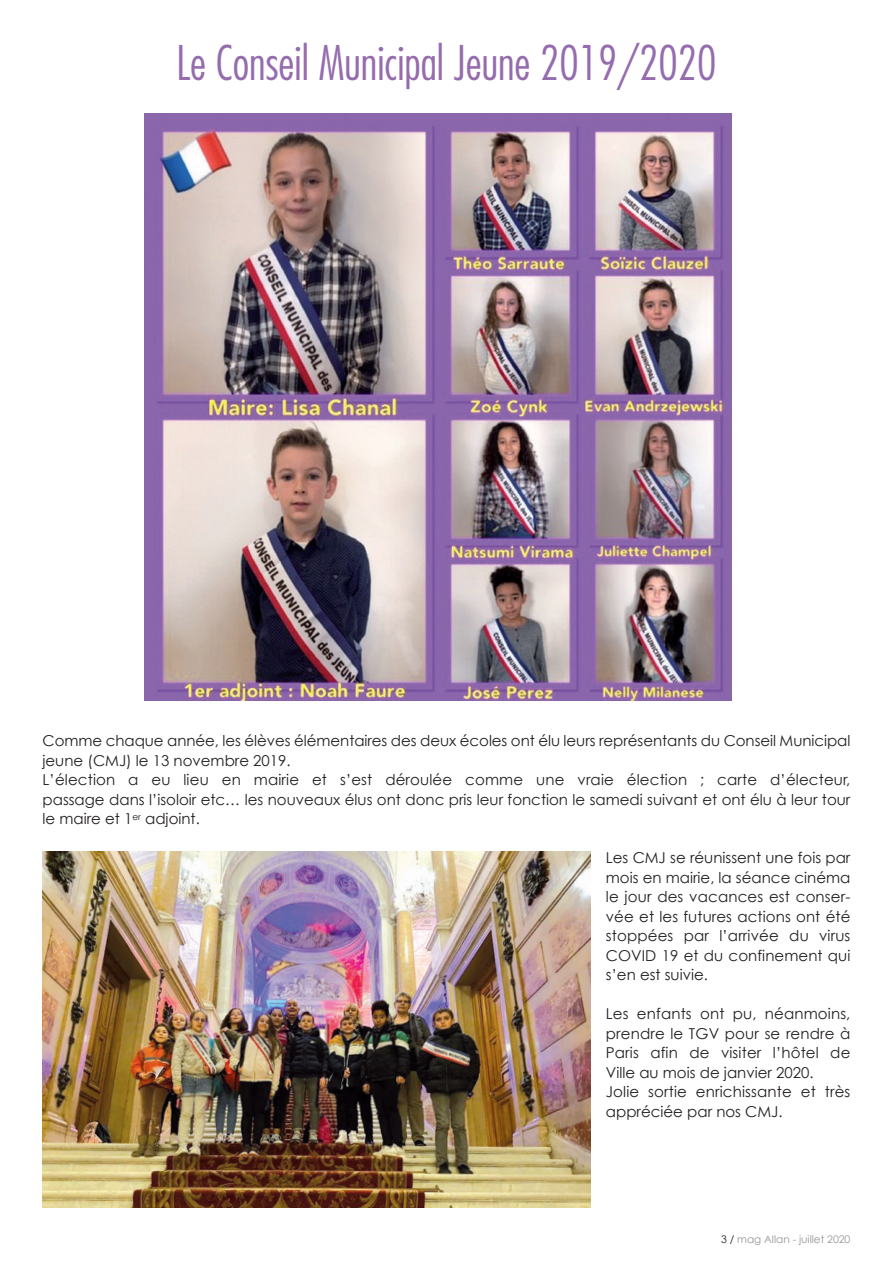
<style>
.page{position:relative;width:893px;height:1263px;background:#fff}
.page>*{position:absolute;margin:0;border:0;box-sizing:border-box;transform-origin:0 0}
.t1{font:300 condensed 46.5px "Futura";color:#956cae}
.t2{font:15px/19.5px "Century Gothic";color:#231f20}
.t3{font:10.5px "Century Gothic";color:#939598}
.s1{color:#231f20}
</style>
<div class="page">
<img style="left:144px;top:113px;width:587px;height:587px">
<img style="left:43px;top:852px;width:548px;height:356px">
<h1 class="t1" style="left:177px;top:43px;width:541px">Le Conseil Municipal Jeune 2019/2020</h1>
<p class="t2" style="left:43px;top:730px;width:809px">Comme chaque année, les élèves élémentaires des deux écoles ont élu leurs représentants du Conseil Municipal jeune (CMJ) le 13 novembre 2019.<br>L’élection a eu lieu en mairie et s’est déroulée comme une vraie élection ; carte d’électeur, passage dans l’isoloir etc… les nouveaux élus ont donc pris leur fonction le samedi suivant et ont élu à leur tour le maire et 1<sup>er</sup> adjoint.</p>
<p class="t2" style="left:606px;top:847px;width:246px;text-align:justify">Les CMJ se réunissent une fois par mois en mairie, la séance cinéma le jour des vacances est conser&shy;vée et les futures actions ont été stoppées par l’arrivée du virus COVID 19 et du confinement qui s’en est suivie.</p>
<p class="t2" style="left:606px;top:1003px;width:246px">Les enfants ont pu, néanmoins, prendre le TGV pour se rendre à<br>Paris afin de visiter l’hôtel de<br>Ville au mois de janvier 2020.<br>Jolie sortie enrichissante et très appréciée par nos CMJ.</p>
<p class="t3" style="left:721px;top:1233px;width:131px"><span class="s1">3 /</span> mag Allan - juillet 2020</p>
</div>
